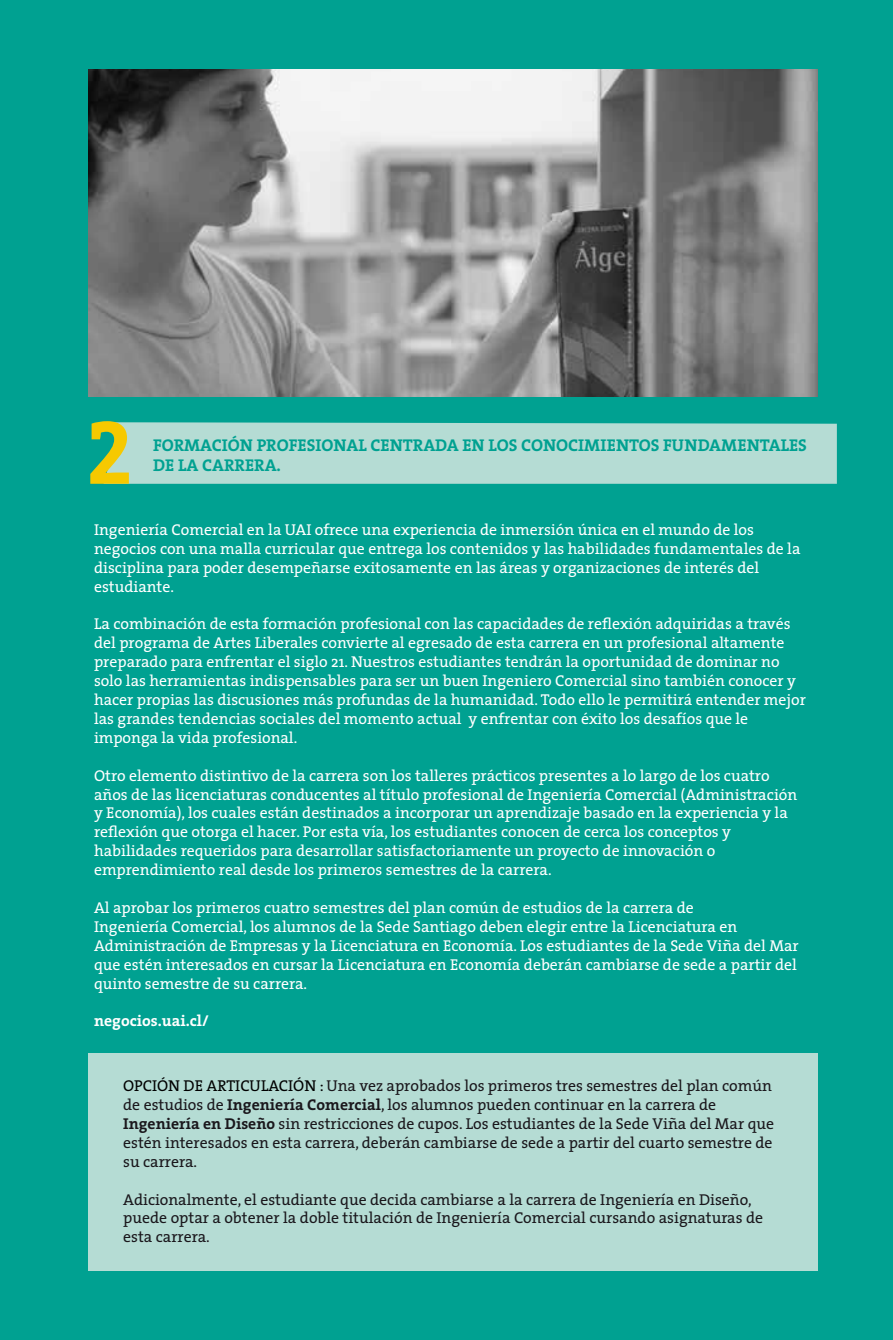
<style>
.page{position:relative;width:893px;height:1340px;background:#fff}
.page>*{position:absolute;margin:0;border:0;box-sizing:border-box;transform-origin:0 0}
.t1{font:91.35px "The Serif Bold Caps";color:#f6c900}
.t2{font:17.15px/20.5px "The Serif Bold Caps";color:#00a191}
.t3{font:15.75px/18.9px "The Serif";color:#fff}
.t4{font:15.75px/18.9px "The Serif";color:#1a171c}
.t5{font:700 15.75px "The Serif";color:#fff}
.s1{color:#000}
.s2{font-weight:700}
</style>
<div class="page">
<div style="left:0;top:0;width:893px;height:1339px;background:#00a191"></div>
<img style="left:89px;top:69px;width:728px;height:327px">
<div style="left:88px;top:1053px;width:729px;height:217px;background:#b5dcd4"></div>
<div style="left:104px;top:422px;width:733px;height:62px;background:#b5dcd4"></div>
<h1 class="t1" style="left:86px;top:376px;width:48px">2</h1>
<p class="t2" style="left:153px;top:434px;width:655px">FORMACIÓN PROFESIONAL CENTRADA EN LOS CONOCIMIENTOS FUNDAMENTALES<br>DE LA CARRERA.</p>
<p class="t3" style="left:94px;top:519px;width:708px">Ingeniería Comercial en la UAI ofrece una experiencia de inmersión única en el mundo de los negocios con una malla curricular que entrega los contenidos y las habilidades fundamentales de la disciplina para poder desempeñarse exitosamente en las áreas y organizaciones de interés del estudiante.</p>
<p class="t3" style="left:94px;top:614px;width:713px">La combinación de esta formación profesional con las capacidades de reflexión adquiridas a través del programa de Artes Liberales convierte al egresado de esta carrera en un profesional altamente preparado para enfrentar el siglo 21. Nuestros estudiantes tendrán la oportunidad de dominar no solo las herramientas indispensables para ser un buen Ingeniero Comercial sino también conocer y hacer propias las discusiones más profundas de la humanidad. Todo ello le permitirá entender mejor las grandes tendencias sociales del momento actual y enfrentar con éxito los desafíos que le imponga la vida profesional.</p>
<p class="t3" style="left:94px;top:765px;width:705px">Otro elemento distintivo de la carrera son los talleres prácticos presentes a lo largo de los cuatro años de las licenciaturas conducentes al título profesional de Ingeniería Comercial (Administración y Economía), los cuales están destinados a incorporar un aprendizaje basado en la experiencia y la reflexión que otorga el hacer. Por esta vía, los estudiantes conocen de cerca los conceptos y habilidades requeridos para desarrollar satisfactoriamente un proyecto de innovación o emprendimiento real desde los primeros semestres de la carrera.</p>
<p class="t3" style="left:94px;top:897px;width:706px">Al aprobar los primeros cuatro semestres del plan común de estudios de la carrera de<br>Ingeniería Comercial, los alumnos de la Sede Santiago deben elegir entre la Licenciatura en Administración de Empresas y la Licenciatura en Economía. Los estudiantes de la Sede Viña del Mar que estén interesados en cursar la Licenciatura en Economía deberán cambiarse de sede a partir del quinto semestre de su carrera.</p>
<p class="t5" style="left:94px;top:1007px;width:116px">negocios.uai.cl/</p>
<p class="t4" style="left:123px;top:1075px;width:652px"><span class="s1">OPCIÓN DE ARTICULACIÓN :</span> Una vez aprobados los primeros tres semestres del plan común de estudios de <span class="s2">Ingeniería Comercial</span>, los alumnos pueden continuar en la carrera de <span class="s2">Ingeniería en Diseño</span> sin restricciones de cupos. Los estudiantes de la Sede Viña del Mar que estén interesados en esta carrera, deberán cambiarse de sede a partir del cuarto semestre de su carrera.</p>
<p class="t4" style="left:123px;top:1189px;width:641px">Adicionalmente, el estudiante que decida cambiarse a la carrera de Ingeniería en Diseño, puede optar a obtener la doble titulación de Ingeniería Comercial cursando asignaturas de esta carrera.</p>
</div>
